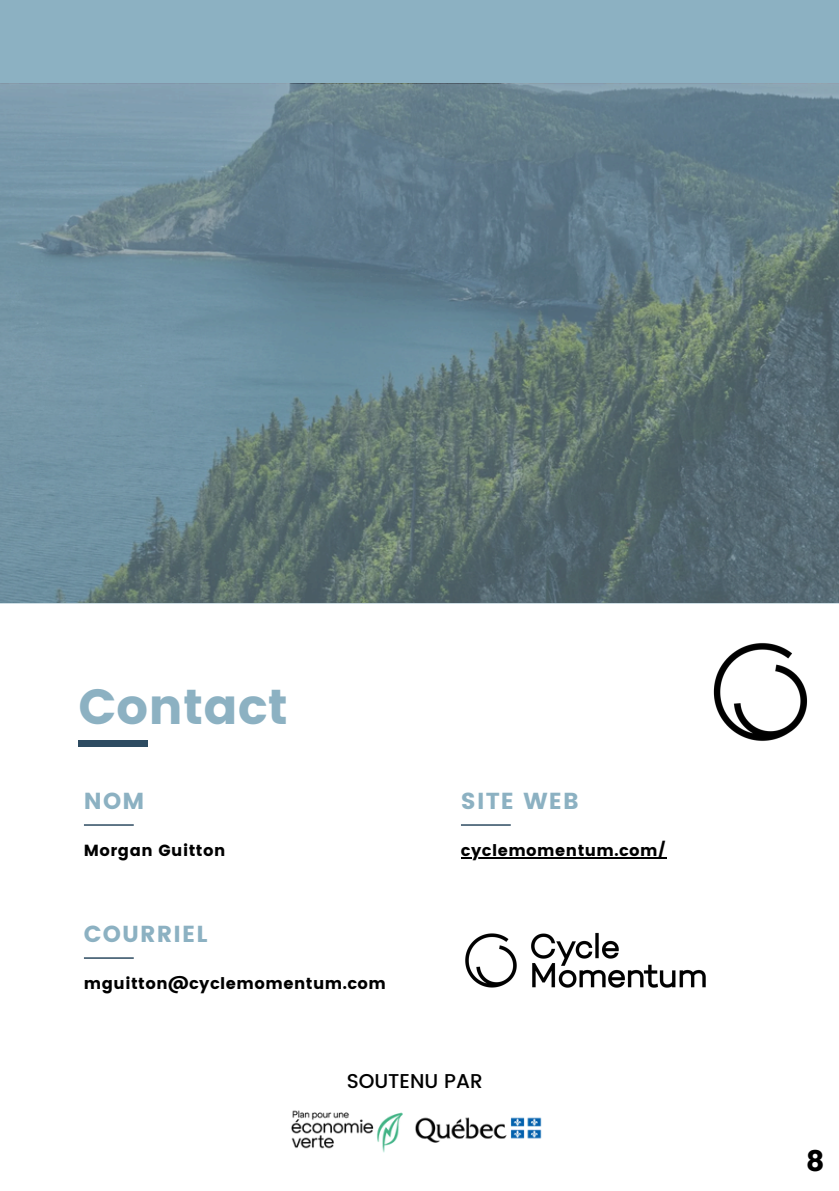
<style>
.page{position:relative;width:839px;height:1191px;background:#fff}
.page>*{position:absolute;margin:0;border:0;box-sizing:border-box;transform-origin:0 0}
.t1{font:49.4px "Poppins";color:#8cb1c2}
.t2{font:28.2px "Poppins";color:#000}
.t3{font:23.2px "Poppins";letter-spacing:.05em;color:#8cb1c2}
.t4{font:500 20px "Poppins";color:#000}
.t5{font:16px "Poppins";letter-spacing:.03em;color:#000}
</style>
<div class="page">
<div style="left:0;top:0;width:838px;height:86px;background:#8cb1c2"></div>
<div style="left:78px;top:740px;width:70px;height:7px;background:#2d4b61"></div>
<hr style="left:84px;top:824px;width:50px;height:2px;background:#2d4b61">
<hr style="left:84px;top:957px;width:50px;height:2px;background:#2d4b61">
<hr style="left:461px;top:824px;width:49px;height:2px;background:#2d4b61">
<img style="left:291px;top:1110px;width:251px;height:43px">
<img style="left:465px;top:932px;width:241px;height:56px">
<img style="left:713px;top:643px;width:95px;height:98px">
<hr style="left:461px;top:857px;width:205px;height:2px;background:#000">
<svg style="left:0;top:84px;width:838px;height:519px;background:#647e88"></svg>
<h2 class="t1" style="left:78px;top:678px;width:211px">Contact</h2>
<h2 class="t3" style="left:84px;top:788px;width:62px">NOM</h2>
<p class="t5" style="left:84px;top:841px;width:143px">Morgan Guitton</p>
<p class="t3" style="left:84px;top:920px;width:125px">COURRIEL</p>
<p class="t5" style="left:84px;top:974px;width:303px">mguitton@cyclemomentum.com</p>
<h2 class="t3" style="left:461px;top:788px;width:119px">SITE WEB</h2>
<p class="t5" style="left:461px;top:841px;width:206px">cyclemomentum.com/</p>
<p class="t4" style="left:347px;top:1069px;width:137px">SOUTENU PAR</p>
<h3 class="t2" style="left:806px;top:1145px;width:20px">8</h3>
</div>
